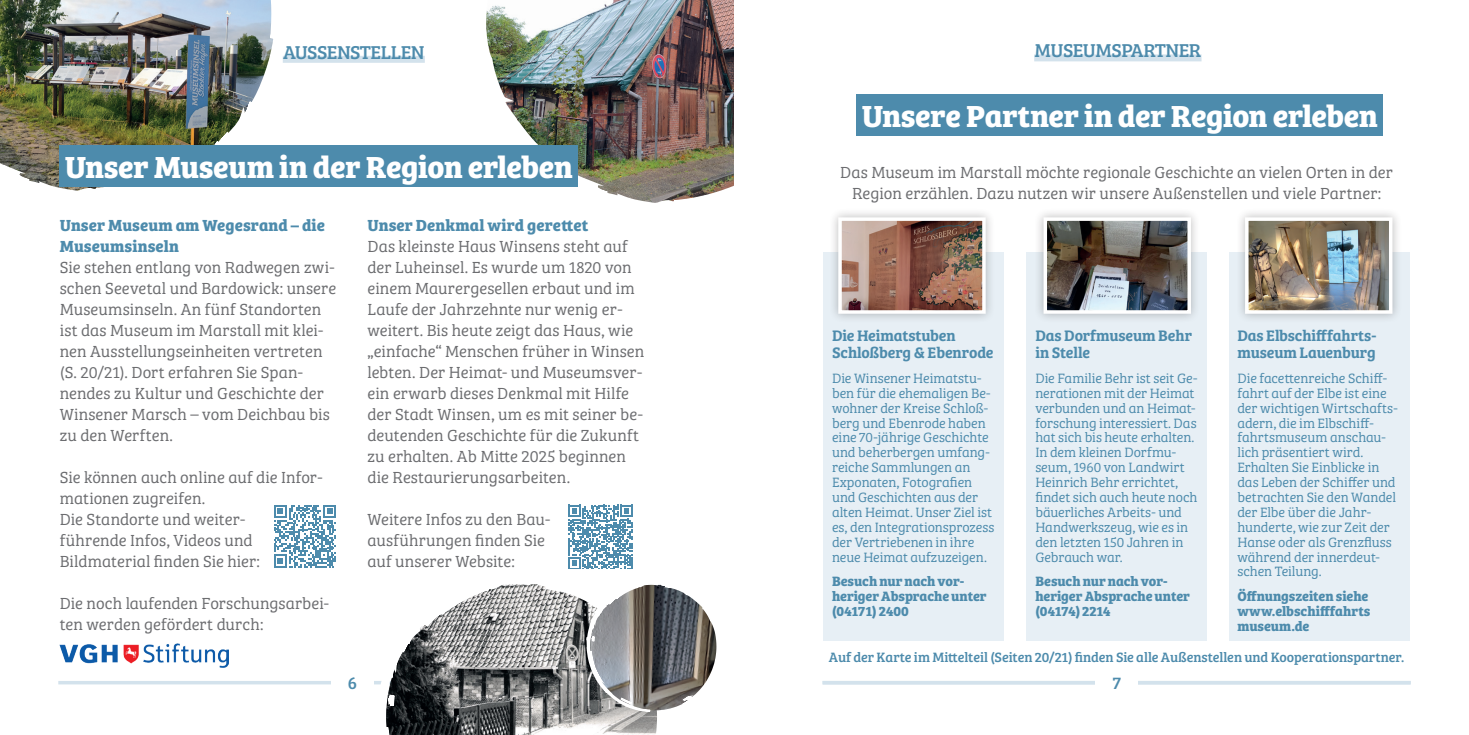
<style>
.page{position:relative;width:1469px;height:735px;background:#fff}
.page>*{position:absolute;margin:0;border:0;box-sizing:border-box;transform-origin:0 0}
.t1{font:700 31.5px "Bree Serif";letter-spacing:-.01em;color:#fff}
.t2{font:19.25px "Bree Serif";letter-spacing:-.025em;color:#4d8bac}
.t3{font:17.5px "Bree Serif";color:#4d8bac}
.t4{font:16.62px/21px "Bree Serif Lt";letter-spacing:.005em;color:#6c6d70}
.t5{font:700 16.62px/21px "Bree Serif";letter-spacing:.005em;color:#4d8bac}
.t6{font:15.75px/17.5px "Bree Serif Sb";letter-spacing:-.01em;color:#4d8bac}
.t7{font:14px/14.9px "Bree Serif Lt";letter-spacing:-.005em;color:#4d8bac}
.t8{font:700 14px/14.9px "Bree Serif";letter-spacing:-.005em;color:#4d8bac}
.t9{font:14px "Bree Serif";letter-spacing:-.005em;color:#4d8bac}
</style>
<div class="page">
<svg style="left:58px;top:681px;width:157px;height:3px"></svg>
<img style="left:0;top:0;width:274px;height:191px">
<img style="left:486px;top:0;width:560px;height:203px">
<hr style="left:822px;top:681px;width:588px;height:3px;background:#d3e2ec">
<div style="left:1095px;top:661px;width:42px;height:42px;background:#fff"></div>
<div style="left:60px;top:145px;width:518px;height:42px;background:#4d8bac"></div>
<div style="left:856px;top:94px;width:526px;height:42px;background:#4d8bac"></div>
<div style="left:283px;top:56px;width:142px;height:7px;background:#d3e2ec"></div>
<div style="left:1034px;top:54px;width:167px;height:7px;background:#d3e2ec"></div>
<img style="left:60px;top:643px;width:155px;height:21px">
<svg style="left:274px;top:505px;width:62px;height:62px"></svg>
<svg style="left:568px;top:504px;width:65px;height:64px"></svg>
<div style="left:823px;top:251px;width:181px;height:389px;background:#e7eff5"></div>
<div style="left:1026px;top:251px;width:180px;height:389px;background:#e7eff5"></div>
<div style="left:1229px;top:251px;width:180px;height:389px;background:#e7eff5"></div>
<div style="left:828px;top:208px;width:167px;height:115px;background:#231f20;opacity:.3"></div>
<img style="left:843px;top:222px;width:137px;height:86px">
<div style="left:838px;top:217px;width:147px;height:96px;border:4px solid #fff"></div>
<div style="left:1033px;top:208px;width:167px;height:115px;background:#231f20;opacity:.3"></div>
<img style="left:1048px;top:222px;width:137px;height:86px">
<div style="left:1043px;top:217px;width:147px;height:96px;border:4px solid #fff"></div>
<div style="left:1235px;top:208px;width:166px;height:115px;background:#231f20;opacity:.3"></div>
<img style="left:1250px;top:222px;width:137px;height:86px">
<div style="left:1245px;top:217px;width:147px;height:96px;border:4px solid #fff"></div>
<svg style="left:215px;top:568px;width:418px;height:166px"></svg>
<svg style="left:386px;top:637px;width:15px;height:97px"></svg>
<svg style="left:428px;top:592px;width:37px;height:26px"></svg>
<div style="left:734px;top:0;width:73px;height:272px;background:#fff"></div>
<svg style="left:508px;top:577px;width:209px;height:157px"></svg>
<p class="t2" style="left:283px;top:38px;width:143px">AUSSENSTELLEN</p>
<p class="t2" style="left:1034px;top:36px;width:168px">MUSEUMSPARTNER</p>
<h1 class="t1" style="left:65px;top:142px;width:509px">Unser Museum in der Region erleben</h1>
<p class="t5" style="left:60px;top:213px;width:267px">Unser Museum am Wegesrand – die<br>Museumsinseln</p>
<p class="t4" style="left:60px;top:255px;width:278px">Sie stehen entlang von Radwegen zwi&shy;schen Seevetal und Bardowick: unsere Museumsinseln. An fünf Standorten ist das Museum im Marstall mit klei&shy;nen Ausstellungseinheiten vertreten (S. 20/21). Dort erfahren Sie Span&shy;nendes zu Kultur und Geschichte der Winsener Marsch – vom Deichbau bis zu den Werften.</p>
<p class="t4" style="left:60px;top:465px;width:264px">Sie können auch online auf die Infor&shy;mationen zugreifen.<br>Die Standorte und weiter-<br>führende Infos, Videos und<br>Bildmaterial finden Sie hier:</p>
<p class="t4" style="left:60px;top:591px;width:271px">Die noch laufenden Forschungsarbei&shy;ten werden gefördert durch:</p>
<p class="t5" style="left:367px;top:213px;width:223px">Unser Denkmal wird gerettet</p>
<p class="t4" style="left:367px;top:234px;width:278px">Das kleinste Haus Winsens steht auf der Luheinsel. Es wurde um 1820 von einem Maurergesellen erbaut und im Laufe der Jahrzehnte nur wenig er&shy;weitert. Bis heute zeigt das Haus, wie „einfache“ Menschen früher in Winsen lebten. Der Heimat- und Museumsver&shy;ein erwarb dieses Denkmal mit Hilfe der Stadt Winsen, um es mit seiner be&shy;deutenden Geschichte für die Zukunft zu erhalten. Ab Mitte 2025 beginnen die Restaurierungsarbeiten.</p>
<p class="t4" style="left:367px;top:507px;width:184px">Weitere Infos zu den Bau&shy;ausführungen finden Sie auf unserer Website:</p>
<h1 class="t1" style="left:861px;top:91px;width:517px">Unsere Partner in der Region erleben</h1>
<p class="t4" style="left:840px;top:161px;width:554px;text-align:center">Das Museum im Marstall möchte regionale Geschichte an vielen Orten in der<br>Region erzählen. Dazu nutzen wir unsere Außenstellen und viele Partner:</p>
<p class="t6" style="left:1237px;top:325px;width:140px">Das Elbschifffahrts&shy;museum Lauenburg</p>
<p class="t7" style="left:1237px;top:370px;width:162px">Die facettenreiche Schiff&shy;fahrt auf der Elbe ist eine der wichtigen Wirtschafts&shy;adern, die im Elbschiff&shy;fahrtsmuseum anschau&shy;lich präsentiert wird.<br>Erhalten Sie Einblicke in das Leben der Schiffer und betrachten Sie den Wandel der Elbe über die Jahr&shy;hunderte, wie zur Zeit der<br>Hanse oder als Grenzfluss während der innerdeut&shy;schen Teilung.</p>
<p class="t8" style="left:1237px;top:587px;width:134px">Öffnungszeiten siehe www.elbschifffahrts museum.de</p>
<p class="t9" style="left:829px;top:646px;width:577px">Auf der Karte im Mittelteil (Seiten 20/21) finden Sie alle Außenstellen und Kooperationspartner.</p>
<p class="t6" style="left:832px;top:325px;width:163px">Die Heimatstuben<br>Schloßberg &amp; Ebenrode</p>
<p class="t7" style="left:832px;top:370px;width:164px">Die Winsener Heimatstu&shy;ben für die ehemaligen Be&shy;wohner der Kreise Schloß&shy;berg und Ebenrode haben eine 70-jährige Geschichte und beherbergen umfang&shy;reiche Sammlungen an<br>Exponaten, Fotografien und Geschichten aus der alten Heimat. Unser Ziel ist es, den Integrationsprozess der Vertriebenen in ihre neue Heimat aufzuzeigen.</p>
<p class="t8" style="left:832px;top:573px;width:156px">Besuch nur nach vor&shy;heriger Absprache unter (04171) 2400</p>
<p class="t6" style="left:1035px;top:325px;width:158px">Das Dorfmuseum Behr in Stelle</p>
<p class="t7" style="left:1035px;top:370px;width:164px">Die Familie Behr ist seit Ge&shy;nerationen mit der Heimat verbunden und an Heimat&shy;forschung interessiert. Das hat sich bis heute erhalten.<br>In dem kleinen Dorfmu&shy;seum, 1960 von Landwirt<br>Heinrich Behr errichtet, findet sich auch heute noch bäuerliches Arbeits- und<br>Handwerkszeug, wie es in den letzten 150 Jahren in<br>Gebrauch war.</p>
<p class="t8" style="left:1035px;top:573px;width:156px">Besuch nur nach vor&shy;heriger Absprache unter (04174) 2214</p>
<p class="t3" style="left:348px;top:669px;width:11px">6</p>
<p class="t3" style="left:1112px;top:669px;width:10px">7</p>
</div>
